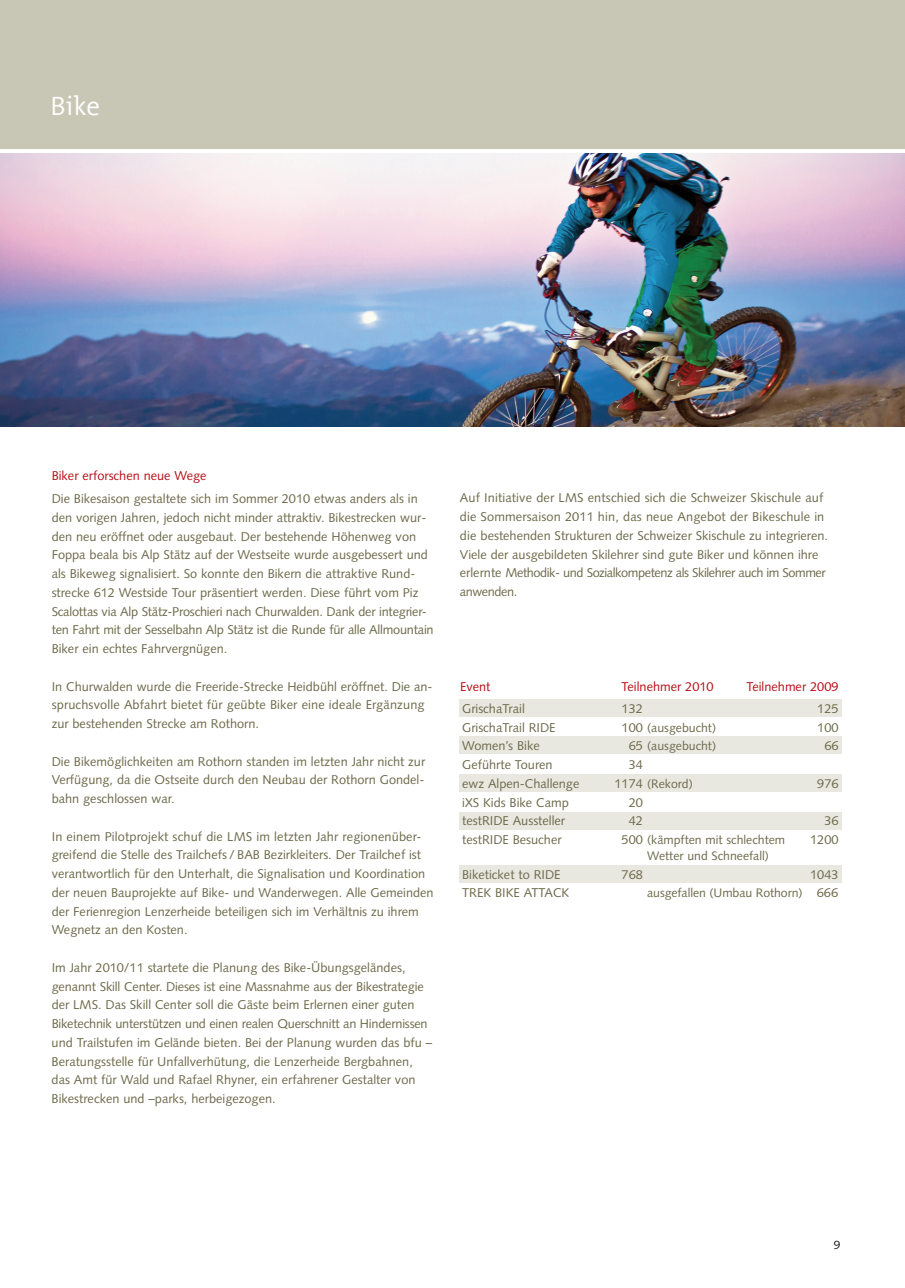
<style>
.page{position:relative;width:905px;height:1288px;background:#fff}
.page>*{position:absolute;margin:0;border:0;box-sizing:border-box;transform-origin:0 0}
.t1{font:300 27px "The Mix B4";color:#fff}
.t2{font:12.75px/18.8px "Syntax LT Std";color:#6d6a4a}
.t3{font:12.75px "Syntax LT Std";color:#b70f17}
.t4{font:12.3px "Syntax LT Std";color:#6d6a4a}
.t5{font:12px "Syntax LT Std";color:#231f20}
.s1{font-size:12.75px}
</style>
<div class="page">
<div style="left:0;top:0;width:905px;height:149px;background:#c8c6b5"></div>
<img style="left:0;top:153px;width:905px;height:273px">
<div style="left:460px;top:699px;width:382px;height:18px;background:#e8e8e1"></div>
<div style="left:460px;top:736px;width:382px;height:18px;background:#e8e8e1"></div>
<div style="left:460px;top:774px;width:382px;height:18px;background:#e8e8e1"></div>
<div style="left:460px;top:812px;width:382px;height:17px;background:#e8e8e1"></div>
<div style="left:460px;top:865px;width:382px;height:18px;background:#e8e8e1"></div>
<h1 class="t1" style="left:51px;top:91px;width:51px">Bike</h1>
<p class="t3" style="left:52px;top:470px;width:157px">Biker erforschen neue Wege</p>
<p class="t2" style="left:52px;top:490px;width:384px">Die Bikesaison gestaltete sich im Sommer 2010 etwas anders als in den vorigen Jahren, jedoch nicht minder attraktiv. Bikestrecken wur&shy;den neu eröffnet oder ausgebaut. Der bestehende Höhenweg von Foppa beala bis Alp Stätz auf der Westseite wurde ausgebessert und als Bikeweg signalisiert. So konnte den Bikern die attraktive Rund&shy;strecke 612 Westside Tour präsentiert werden. Diese führt vom Piz Scalottas via Alp Stätz-Proschieri nach Churwalden. Dank der integrier&shy;ten Fahrt mit der Sesselbahn Alp Stätz ist die Runde für alle Allmountain Biker ein echtes Fahrvergnügen.</p>
<p class="t2" style="left:52px;top:678px;width:382px">In Churwalden wurde die Freeride-Strecke Heidbühl eröffnet. Die an&shy;spruchsvolle Abfahrt bietet für geübte Biker eine ideale Ergänzung zur bestehenden Strecke am Rothorn.</p>
<p class="t2" style="left:52px;top:753px;width:375px;text-align:justify">Die Bikemöglichkeiten am Rothorn standen im letzten Jahr nicht zur Verfügung, da die Ostseite durch den Neubau der Rothorn Gondel&shy;bahn geschlossen war.</p>
<p class="t2" style="left:52px;top:828px;width:383px">In einem Pilotprojekt schuf die LMS im letzten Jahr regionenüber&shy;greifend die Stelle des Trailchefs / BAB Bezirkleiters. Der Trailchef ist verantwortlich für den Unterhalt, die Signalisation und Koordination der neuen Bauprojekte auf Bike- und Wanderwegen. Alle Gemeinden der Ferienregion Lenzerheide beteiligen sich im Verhältnis zu ihrem Wegnetz an den Kosten.</p>
<p class="t2" style="left:52px;top:959px;width:382px">Im Jahr 2010/11 startete die Planung des Bike-Übungsgeländes, genannt Skill Center. Dieses ist eine Massnahme aus der Bikestrategie der LMS. Das Skill Center soll die Gäste beim Erlernen einer guten Biketechnik unterstützen und einen realen Querschnitt an Hindernissen und Trailstufen im Gelände bieten. Bei der Planung wurden das bfu – Beratungsstelle für Unfallverhütung, die Lenzerheide Bergbahnen, das Amt für Wald und Rafael Rhyner, ein erfahrener Gestalter von Bikestrecken und –parks, herbeigezogen.</p>
<p class="t2" style="left:460px;top:490px;width:370px">Auf Initiative der LMS entschied sich die Schweizer Skischule auf die Sommersaison 2011 hin, das neue Angebot der Bikeschule in die bestehenden Strukturen der Schweizer Skischule zu integrieren.<br>Viele der ausgebildeten Skilehrer sind gute Biker und können ihre erlernte Methodik- und Sozialkompetenz als Skilehrer auch im Sommer anwenden.</p>
<p class="t3" style="left:460px;top:681px;width:32px">Event</p>
<p class="t3" style="left:622px;top:681px;width:94px">Teilnehmer 2010</p>
<p class="t3" style="left:746px;top:681px;width:94px">Teilnehmer 2009</p>
<p class="t2" style="left:462px;top:700px;width:64px">GrischaTrail</p>
<p class="t2" style="left:622px;top:700px;width:23px">132</p>
<p class="t2" style="left:817px;top:700px;width:23px">125</p>
<p class="t2" style="left:462px;top:719px;width:95px">GrischaTrail RIDE</p>
<p class="t4" style="left:622px;top:722px;width:96px"><span class="s1">100</span> (ausgebucht)</p>
<p class="t2" style="left:817px;top:719px;width:23px">100</p>
<p class="t2" style="left:462px;top:738px;width:79px">Women’s Bike</p>
<p class="t4" style="left:629px;top:741px;width:89px"><span class="s1">65</span> (ausgebucht)</p>
<p class="t2" style="left:824px;top:738px;width:16px">66</p>
<p class="t2" style="left:462px;top:756px;width:92px">Geführte Touren</p>
<p class="t2" style="left:629px;top:756px;width:16px">34</p>
<p class="t2" style="left:462px;top:775px;width:119px">ewz Alpen-Challenge</p>
<p class="t4" style="left:615px;top:778px;width:80px"><span class="s1">1174</span> (Rekord)</p>
<p class="t2" style="left:817px;top:775px;width:23px">976</p>
<p class="t2" style="left:462px;top:794px;width:108px">iXS Kids Bike Camp</p>
<p class="t2" style="left:629px;top:794px;width:16px">20</p>
<p class="t2" style="left:462px;top:813px;width:105px">testRIDE Aussteller</p>
<p class="t2" style="left:629px;top:813px;width:16px">42</p>
<p class="t2" style="left:824px;top:813px;width:16px">36</p>
<p class="t2" style="left:462px;top:831px;width:101px">testRIDE Besucher</p>
<p class="t4" style="left:622px;top:835px;width:165px"><span class="s1">500</span> (kämpften mit schlechtem</p>
<p class="t2" style="left:810px;top:831px;width:30px">1200</p>
<p class="t4" style="left:647px;top:851px;width:123px">Wetter und Schneefall)</p>
<p class="t2" style="left:462px;top:866px;width:100px">Biketicket to RIDE</p>
<p class="t2" style="left:622px;top:866px;width:23px">768</p>
<p class="t2" style="left:810px;top:866px;width:30px">1043</p>
<p class="t2" style="left:462px;top:885px;width:109px">TREK BIKE ATTACK</p>
<p class="t4" style="left:647px;top:888px;width:192px">ausgefallen (Umbau Rothorn) <span class="s1">666</span></p>
<p class="t5" style="left:834px;top:1239px;width:8px">9</p>
</div>
